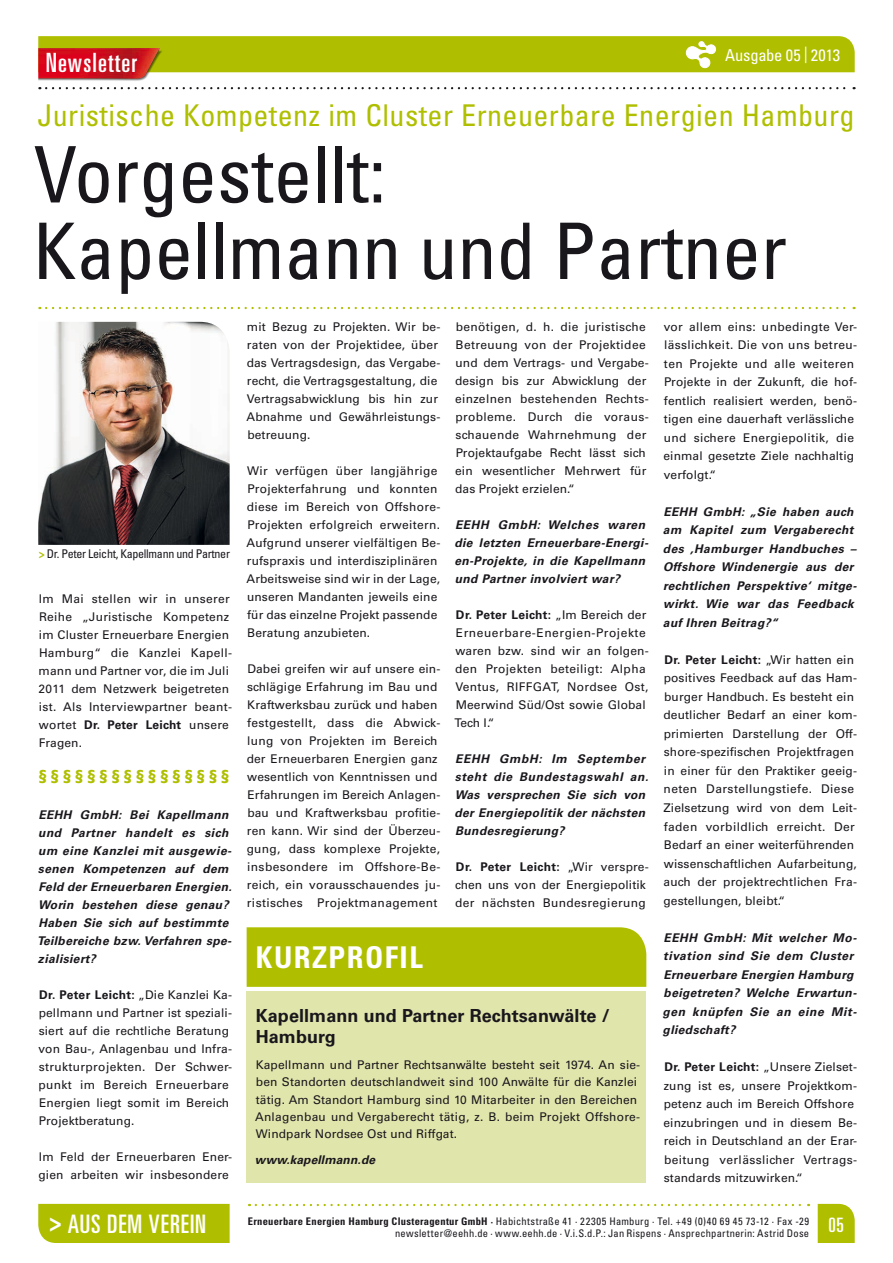
<style>
.page{position:relative;width:893px;height:1263px;background:#fff}
.page>*{position:absolute;margin:0;border:0;box-sizing:border-box;transform-origin:0 0}
.t1{font:condensed 78px/76.5px "Univers LT Std";color:#1a171c}
.t2{font:condensed 30px "Univers LT Std";letter-spacing:.015em;color:#afbf00}
.t3{font:700 condensed 30px "Univers LT Std";letter-spacing:.05em;color:#fff}
.t4{font:ultra-condensed 26.55px "Univers LT Std";letter-spacing:.045em;color:#fff}
.t5{font:ultra-condensed 25.5px "Univers LT Std";letter-spacing:.04em;color:#fff}
.t6{font:ultra-condensed 19.8px "Univers LT Std";color:#fff}
.t7{font:700 18px/21px "Univers LT Std";letter-spacing:.005em;color:#1a171c}
.t8{font:700 condensed 18px "Univers LT Std";color:#afbf00}
.t9{font:condensed 16.5px "Univers LT Std";letter-spacing:-.01em;color:#fff}
.t10{font:12px/18px "Univers LT Std";letter-spacing:.01em;color:#1a171c}
.t11{font:italic 700 12px/18px "Univers LT Std";letter-spacing:.035em;color:#1a171c}
.t12{font:12px/18px "Univers LT Std";letter-spacing:.03em;color:#1a171c}
.t13{font:condensed 12px "Univers LT Std";letter-spacing:-.025em;color:#1a171c}
.t14{font:italic 700 12px "Univers LT Std";letter-spacing:.01em;color:#1a171c}
.t15{font:condensed 10.5px/12.6px "Univers LT Std";letter-spacing:.025em;color:#1a171c;text-align:right}
.s1{font-weight:700;color:#afbf00}
.s2{font-weight:700}
.s3{font-weight:700;font-stretch:condensed}
</style>
<div class="page">
<img style="left:38px;top:72px;width:150px;height:9px">
<svg style="left:46px;top:87px;width:809px;height:2px"></svg>
<svg style="left:38px;top:36px;width:817px;height:36px;background:#b3af07"></svg>
<svg style="left:256px;top:1204px;width:553px;height:2px"></svg>
<svg style="left:818px;top:1204px;width:37px;height:39px"></svg>
<div style="left:38px;top:1204px;width:192px;height:39px;background:#afbf00"></div>
<svg style="left:46px;top:307px;width:809px;height:2px"></svg>
<img style="left:38px;top:322px;width:192px;height:223px">
<div style="left:247px;top:927px;width:399px;height:60px;background:#afbf00"></div>
<div style="left:247px;top:991px;width:399px;height:191px;background:#e0e5ac"></div>
<h3 class="t4" style="left:46px;top:48px;width:93px">Newsletter</h3>
<h3 class="t9" style="left:725px;top:44px;width:117px">Ausgabe 05 | 2013</h3>
<h2 class="t2" style="left:37px;top:96px;width:819px">Juristische Kompetenz im Cluster Erneuerbare Energien Hamburg</h2>
<h1 class="t1" style="left:33px;top:135px;width:755px">Vorgestellt:<br>Kapellmann und Partner</h1>
<p class="t13" style="left:39px;top:546px;width:193px"><span class="s1">&gt;</span> Dr. Peter Leicht, Kapellmann und Partner</p>
<p class="t10" style="left:39px;top:589px;width:195px">Im Mai stellen wir in unserer<br>Reihe „Juristische Kompetenz im Cluster Erneuerbare Energien<br>Hamburg“ die Kanzlei Kapell&shy;mann und Partner vor, die im Juli<br>2011 dem Netzwerk beigetreten ist. Als Interviewpartner beant&shy;wortet <span class="s2">Dr. Peter Leicht</span> unsere<br>Fragen.</p>
<h3 class="t8" style="left:39px;top:765px;width:192px">§§§§§§§§§§§§§§§§</h3>
<p class="t11" style="left:37px;top:806px;width:196px">EEHH GmbH: Bei Kapellmann und Partner handelt es sich um eine Kanzlei mit ausgewie&shy;senen Kompetenzen auf dem<br>Feld der Erneuerbaren Energien.<br>Worin bestehen diese genau?<br>Haben Sie sich auf bestimmte<br>Teilbereiche bzw. Verfahren spe&shy;zialisiert?</p>
<p class="t10" style="left:39px;top:985px;width:195px"><span class="s2">Dr. Peter Leicht:</span> „Die Kanzlei Ka&shy;pellmann und Partner ist speziali&shy;siert auf die rechtliche Beratung von Bau-, Anlagenbau und Infra&shy;strukturprojekten. Der Schwer&shy;punkt im Bereich Erneuerbare<br>Energien liegt somit im Bereich<br>Projektberatung.</p>
<p class="t10" style="left:38px;top:1147px;width:195px">Im Feld der Erneuerbaren Ener&shy;gien arbeiten wir insbesondere</p>
<p class="t10" style="left:247px;top:317px;width:195px">mit Bezug zu Projekten. Wir be&shy;raten von der Projektidee, über das Vertragsdesign, das Vergabe&shy;recht, die Vertragsgestaltung, die<br>Vertragsabwicklung bis hin zur<br>Abnahme und Gewährleistungs&shy;betreuung.</p>
<p class="t10" style="left:247px;top:461px;width:195px">Wir verfügen über langjährige<br>Projekterfahrung und konnten diese im Bereich von Offshore-<br>Projekten erfolgreich erweitern.<br>Aufgrund unserer vielfältigen Be&shy;rufspraxis und interdisziplinären<br>Arbeitsweise sind wir in der Lage, unseren Mandanten jeweils eine für das einzelne Projekt passende<br>Beratung anzubieten.</p>
<p class="t10" style="left:247px;top:659px;width:195px">Dabei greifen wir auf unsere ein&shy;schlägige Erfahrung im Bau und<br>Kraftwerksbau zurück und haben festgestellt, dass die Abwick&shy;lung von Projekten im Bereich der Erneuerbaren Energien ganz wesentlich von Kenntnissen und<br>Erfahrungen im Bereich Anlagen&shy;bau und Kraftwerksbau profitie&shy;ren kann. Wir sind der Überzeu&shy;gung, dass komplexe Projekte, insbesondere im Offshore-Be&shy;reich, ein vorausschauendes ju&shy;ristisches Projektmanagement</p>
<p class="t10" style="left:455px;top:317px;width:195px">benötigen, d. h. die juristische<br>Betreuung von der Projektidee und dem Vertrags- und Vergabe&shy;design bis zur Abwicklung der einzelnen bestehenden Rechts&shy;probleme. Durch die voraus&shy;schauende Wahrnehmung der<br>Projektaufgabe Recht lässt sich ein wesentlicher Mehrwert für das Projekt erzielen.“</p>
<p class="t11" style="left:454px;top:515px;width:195px">EEHH GmbH: Welches waren die letzten Erneuerbare-Energi&shy;en-Projekte, in die Kapellmann und Partner involviert war?</p>
<p class="t12" style="left:454px;top:605px;width:196px"><span class="s2">Dr. Peter Leicht:</span> „Im Bereich der<br>Erneuerbare-Energien-Projekte waren bzw. sind wir an folgen&shy;den Projekten beteiligt: Alpha<br>Ventus, RIFFGAT, Nordsee Ost,<br>Meerwind Süd/Ost sowie Global<br>Tech I.“</p>
<p class="t11" style="left:454px;top:749px;width:196px">EEHH GmbH: Im September steht die Bundestagswahl an.<br>Was versprechen Sie sich von der Energiepolitik der nächsten<br>Bundesregierung?</p>
<p class="t10" style="left:455px;top:857px;width:195px"><span class="s2">Dr. Peter Leicht:</span> „Wir verspre&shy;chen uns von der Energiepolitik der nächsten Bundesregierung</p>
<h2 class="t3" style="left:256px;top:939px;width:168px">KURZPROFIL</h2>
<h3 class="t7" style="left:256px;top:1006px;width:355px">Kapellmann und Partner Rechtsanwälte /<br>Hamburg</h3>
<p class="t10" style="left:255px;top:1056px;width:387px;line-height:17.2px">Kapellmann und Partner Rechtsanwälte besteht seit 1974. An sie&shy;ben Standorten deutschlandweit sind 100 Anwälte für die Kanzlei tätig. Am Standort Hamburg sind 10 Mitarbeiter in den Bereichen Anlagenbau und Vergaberecht tätig, z. B. beim Projekt Offshore-Windpark Nordsee Ost und Riffgat.</p>
<p class="t14" style="left:255px;top:1153px;width:122px">www.kapellmann.de</p>
<p class="t10" style="left:663px;top:317px;width:195px;line-height:18.5px">vor allem eins: unbedingte Ver&shy;lässlichkeit. Die von uns betreu&shy;ten Projekte und alle weiteren<br>Projekte in der Zukunft, die hof&shy;fentlich realisiert werden, benö&shy;tigen eine dauerhaft verlässliche und sichere Energiepolitik, die einmal gesetzte Ziele nachhaltig verfolgt.“</p>
<p class="t11" style="left:663px;top:502px;width:195px;line-height:18.5px">EEHH GmbH: „Sie haben auch am Kapitel zum Vergaberecht des ‚Hamburger Handbuches –<br>Offshore Windenergie aus der rechtlichen Perspektive‘ mitge&shy;wirkt. Wie war das Feedback auf Ihren Beitrag?“</p>
<p class="t10" style="left:663px;top:650px;width:195px;line-height:18.5px"><span class="s2">Dr. Peter Leicht:</span> „Wir hatten ein positives Feedback auf das Ham&shy;burger Handbuch. Es besteht ein deutlicher Bedarf an einer kom&shy;primierten Darstellung der Off&shy;shore-spezifischen Projektfragen in einer für den Praktiker geeig&shy;neten Darstellungstiefe. Diese<br>Zielsetzung wird von dem Leit&shy;faden vorbildlich erreicht. Der<br>Bedarf an einer weiterführenden wissenschaftlichen Aufarbeitung, auch der projektrechtlichen Fra&shy;gestellungen, bleibt.“</p>
<p class="t11" style="left:663px;top:928px;width:196px;line-height:18.5px">EEHH GmbH: Mit welcher Mo&shy;tivation sind Sie dem Cluster<br>Erneuerbare Energien Hamburg beigetreten? Welche Erwartun&shy;gen knüpfen Sie an eine Mit&shy;gliedschaft?</p>
<p class="t10" style="left:663px;top:1058px;width:195px;line-height:18.5px"><span class="s2">Dr. Peter Leicht:</span> „Unsere Zielset&shy;zung ist es, unsere Projektkom&shy;petenz auch im Bereich Offshore einzubringen und in diesem Be&shy;reich in Deutschland an der Erar&shy;beitung verlässlicher Vertrags&shy;standards mitzuwirken.“</p>
<h3 class="t5" style="left:49px;top:1209px;width:158px"><span class="s3">&gt;</span> AUS DEM VEREIN</h3>
<h3 class="t6" style="left:828px;top:1213px;width:17px">05</h3>
<p class="t15" style="left:248px;top:1215px;width:563px"><span class="s2">Erneuerbare Energien Hamburg Clusteragentur GmbH ·</span> Habichtstraße 41 · 22305 Hamburg · Tel. +49 (0)40 69 45 73-12 · Fax -29 newsletter@eehh.de · www.eehh.de · V.i.S.d.P.: Jan Rispens · Ansprechpartnerin: Astrid Dose</p>
</div>
